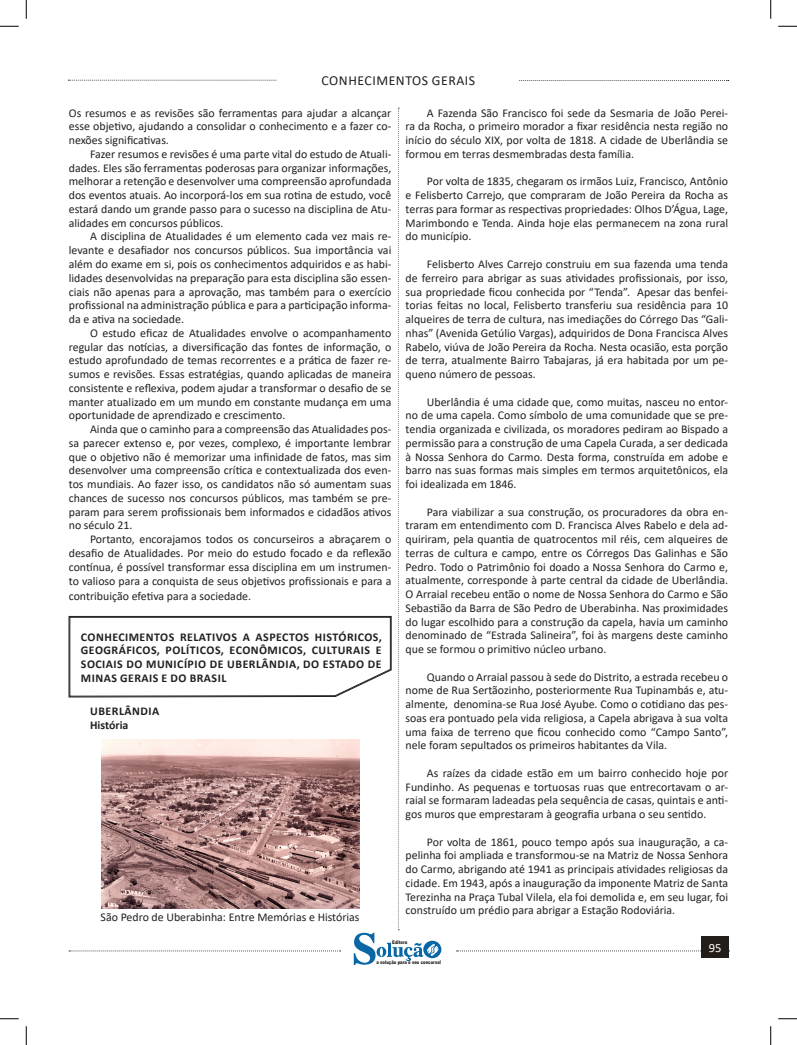
<style>
.page{position:relative;width:797px;height:1045px;background:#fff}
.page>*{position:absolute;margin:0;border:0;box-sizing:border-box;transform-origin:0 0}
.t1{font:13.75px "Calibri";letter-spacing:.04em;color:#231f20}
.t2{font:12.5px "Calibri";color:#fff}
.TEXTO_BASE{font:11.88px/13.8px "Calibri";color:#231f20;text-align:justify}
.CAIXINHAS{font:700 11.88px/13.8px "Calibri";letter-spacing:.04em;color:#231f20;text-align:justify}
.TEXTO_BASE-2{font:700 11.88px "Calibri";color:#231f20}
.t3{font:900 5px "Arial";color:#231f20;scale:.76 1}
</style>
<div class="page">
<svg style="left:68px;top:80px;width:209px;height:1px"></svg>
<svg style="left:519px;top:80px;width:209px;height:1px"></svg>
<svg style="left:456px;top:950px;width:245px;height:1px"></svg>
<div style="left:701px;top:936px;width:28px;height:22px;background:#241e1b"></div>
<svg style="left:69px;top:108px;width:372px;height:857px"></svg>
<img style="left:101px;top:739px;width:258px;height:169px">
<svg style="left:0;top:25px;width:19px;height:2px"></svg>
<svg style="left:778px;top:25px;width:19px;height:2px"></svg>
<svg style="left:0;top:1018px;width:19px;height:1px"></svg>
<svg style="left:778px;top:1018px;width:19px;height:1px"></svg>
<svg style="left:25px;top:0;width:2px;height:19px"></svg>
<svg style="left:25px;top:1026px;width:2px;height:19px"></svg>
<svg style="left:770px;top:0;width:1px;height:19px"></svg>
<svg style="left:770px;top:1026px;width:1px;height:19px"></svg>
<p class="t1" style="left:321px;top:71px;width:155px">CONHECIMENTOS GERAIS</p>
<p class="TEXTO_BASE" style="left:69px;top:106px;width:324px">Os resumos e as revisões são ferramentas para ajudar a alcançar esse objetivo, ajudando a consolidar o conhecimento e a fazer co&shy;nexões significativas.</p>
<p class="TEXTO_BASE" style="left:69px;top:147px;width:324px;text-indent:21px">Fazer resumos e revisões é uma parte vital do estudo de Atuali&shy;dades. Eles são ferramentas poderosas para organizar informações, melhorar a retenção e desenvolver uma compreensão aprofundada dos eventos atuais. Ao incorporá-los em sua rotina de estudo, você estará dando um grande passo para o sucesso na disciplina de Atu&shy;alidades em concursos públicos.</p>
<p class="TEXTO_BASE" style="left:69px;top:229px;width:324px;text-indent:21px">A disciplina de Atualidades é um elemento cada vez mais re&shy;levante e desafiador nos concursos públicos. Sua importância vai além do exame em si, pois os conhecimentos adquiridos e as habi&shy;lidades desenvolvidas na preparação para esta disciplina são essen&shy;ciais não apenas para a aprovação, mas também para o exercício profissional na administração pública e para a participação informa&shy;da e ativa na sociedade.</p>
<p class="TEXTO_BASE" style="left:69px;top:326px;width:324px;text-indent:21px">O estudo eficaz de Atualidades envolve o acompanhamento regular das notícias, a diversificação das fontes de informação, o estudo aprofundado de temas recorrentes e a prática de fazer re&shy;sumos e revisões. Essas estratégias, quando aplicadas de maneira consistente e reflexiva, podem ajudar a transformar o desafio de se manter atualizado em um mundo em constante mudança em uma oportunidade de aprendizado e crescimento.</p>
<p class="TEXTO_BASE" style="left:69px;top:422px;width:324px;text-indent:21px">Ainda que o caminho para a compreensão das Atualidades pos&shy;sa parecer extenso e, por vezes, complexo, é importante lembrar que o objetivo não é memorizar uma infinidade de fatos, mas sim desenvolver uma compreensão crítica e contextualizada dos even&shy;tos mundiais. Ao fazer isso, os candidatos não só aumentam suas chances de sucesso nos concursos públicos, mas também se pre&shy;param para serem profissionais bem informados e cidadãos ativos no século 21.</p>
<p class="TEXTO_BASE" style="left:69px;top:532px;width:324px;line-height:14.1px;text-indent:21px">Portanto, encorajamos todos os concurseiros a abraçarem o desafio de Atualidades. Por meio do estudo focado e da reflexão contínua, é possível transformar essa disciplina em um instrumen&shy;to valioso para a conquista de seus objetivos profissionais e para a contribuição efetiva para a sociedade.</p>
<p class="CAIXINHAS" style="left:81px;top:629px;width:302px">CONHECIMENTOS RELATIVOS A ASPECTOS HISTÓRICOS, GEOGRÁFICOS, POLÍTICOS, ECONÔMICOS, CULTURAIS E SOCIAIS DO MUNICÍPIO DE UBERLÂNDIA, DO ESTADO DE MINAS GERAIS E DO BRASIL</p>
<p class="CAIXINHAS" style="left:90px;top:704px;width:70px">UBERLÂNDIA</p>
<p class="TEXTO_BASE-2" style="left:90px;top:716px;width:40px">História</p>
<p class="TEXTO_BASE" style="left:101px;top:910px;width:260px">São Pedro de Uberabinha: Entre Memórias e Histórias</p>
<p class="TEXTO_BASE" style="left:405px;top:106px;width:324px;text-indent:21px">A Fazenda São Francisco foi sede da Sesmaria de João Perei&shy;ra da Rocha, o primeiro morador a fixar residência nesta região no início do século XIX, por volta de 1818. A cidade de Uberlândia se formou em terras desmembradas desta família.</p>
<p class="TEXTO_BASE" style="left:405px;top:174px;width:324px;text-indent:21px">Por volta de 1835, chegaram os irmãos Luiz, Francisco, Antônio e Felisberto Carrejo, que compraram de João Pereira da Rocha as terras para formar as respectivas propriedades: Olhos D’Água, Lage, Marimbondo e Tenda. Ainda hoje elas permanecem na zona rural do município.</p>
<p class="TEXTO_BASE" style="left:405px;top:257px;width:324px;text-indent:21px">Felisberto Alves Carrejo construiu em sua fazenda uma tenda de ferreiro para abrigar as suas atividades profissionais, por isso, sua propriedade ficou conhecida por “Tenda”. Apesar das benfei&shy;torias feitas no local, Felisberto transferiu sua residência para 10 alqueires de terra de cultura, nas imediações do Córrego Das “Gali&shy;nhas” (Avenida Getúlio Vargas), adquiridos de Dona Francisca Alves Rabelo, viúva de João Pereira da Rocha. Nesta ocasião, esta porção de terra, atualmente Bairro Tabajaras, já era habitada por um pe&shy;queno número de pessoas.</p>
<p class="TEXTO_BASE" style="left:405px;top:394px;width:324px;text-indent:21px">Uberlândia é uma cidade que, como muitas, nasceu no entor&shy;no de uma capela. Como símbolo de uma comunidade que se pre&shy;tendia organizada e civilizada, os moradores pediram ao Bispado a permissão para a construção de uma Capela Curada, a ser dedicada à Nossa Senhora do Carmo. Desta forma, construída em adobe e barro nas suas formas mais simples em termos arquitetônicos, ela foi idealizada em 1846.</p>
<p class="TEXTO_BASE" style="left:405px;top:504px;width:324px;text-indent:21px">Para viabilizar a sua construção, os procuradores da obra en&shy;traram em entendimento com D. Francisca Alves Rabelo e dela ad&shy;quiriram, pela quantia de quatrocentos mil réis, cem alqueires de terras de cultura e campo, entre os Córregos Das Galinhas e São Pedro. Todo o Patrimônio foi doado a Nossa Senhora do Carmo e, atualmente, corresponde à parte central da cidade de Uberlândia.<br>O Arraial recebeu então o nome de Nossa Senhora do Carmo e São Sebastião da Barra de São Pedro de Uberabinha. Nas proximidades do lugar escolhido para a construção da capela, havia um caminho denominado de “Estrada Salineira”, foi às margens deste caminho que se formou o primitivo núcleo urbano.</p>
<p class="TEXTO_BASE" style="left:405px;top:669px;width:324px;text-indent:21px">Quando o Arraial passou à sede do Distrito, a estrada recebeu o nome de Rua Sertãozinho, posteriormente Rua Tupinambás e, atu&shy;almente, denomina-se Rua José Ayube. Como o cotidiano das pes&shy;soas era pontuado pela vida religiosa, a Capela abrigava à sua volta uma faixa de terreno que ficou conhecido como “Campo Santo”, nele foram sepultados os primeiros habitantes da Vila.</p>
<p class="TEXTO_BASE" style="left:405px;top:766px;width:324px;text-indent:21px">As raízes da cidade estão em um bairro conhecido hoje por Fundinho. As pequenas e tortuosas ruas que entrecortavam o ar&shy;raial se formaram ladeadas pela sequência de casas, quintais e anti&shy;gos muros que emprestaram à geografia urbana o seu sentido.</p>
<p class="TEXTO_BASE" style="left:405px;top:834px;width:324px;text-indent:21px">Por volta de 1861, pouco tempo após sua inauguração, a ca&shy;pelinha foi ampliada e transformou-se na Matriz de Nossa Senhora do Carmo, abrigando até 1941 as principais atividades religiosas da cidade. Em 1943, após a inauguração da imponente Matriz de Santa Terezinha na Praça Tubal Vilela, ela foi demolida e, em seu lugar, foi construído um prédio para abrigar a Estação Rodoviária.</p>
<p class="t3" style="left:392px;top:939px;width:21px">Editora</p>
<p class="t3" style="left:376px;top:959px;width:86px">a solução para o seu concurso!</p>
<p class="t2" style="left:709px;top:939px;width:14px">95</p>
</div>
